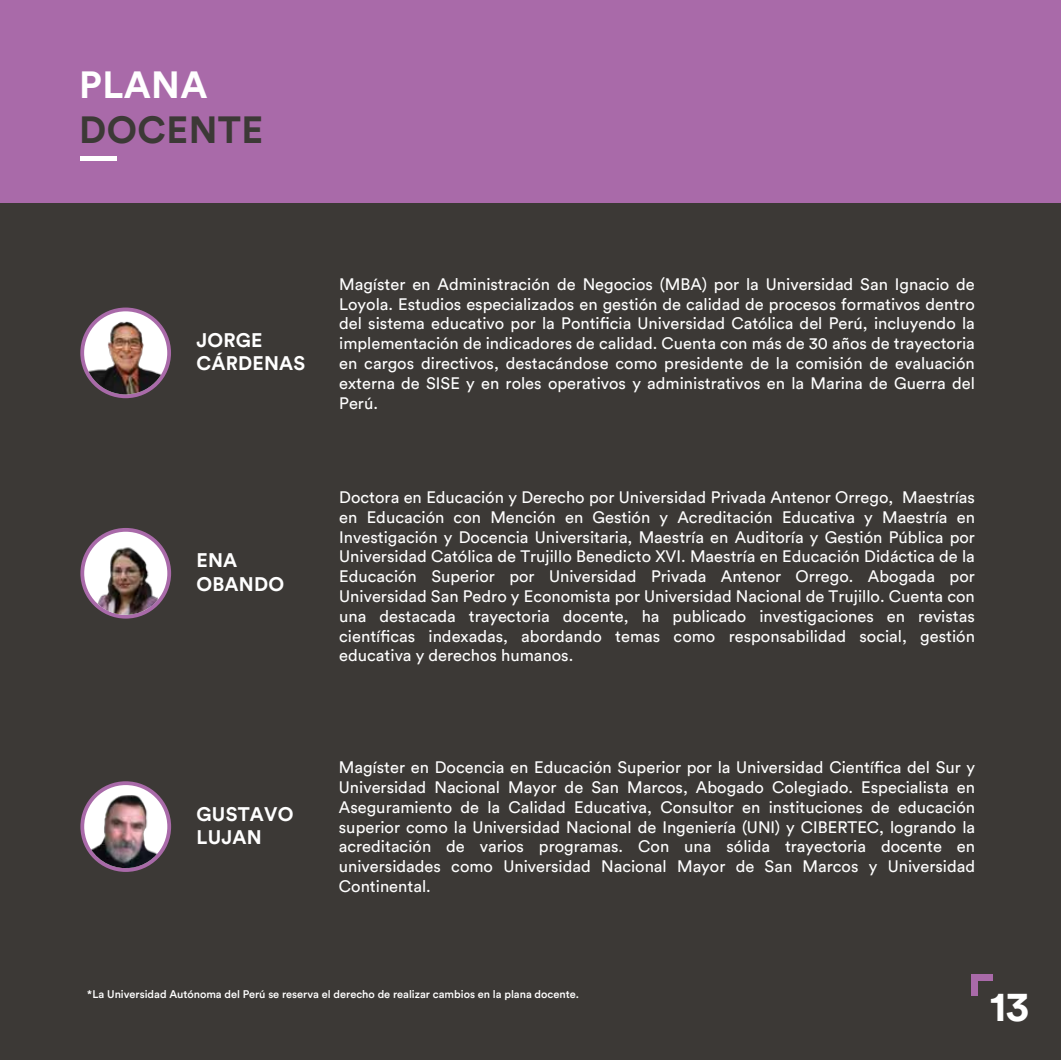
<style>
.page{position:relative;width:1061px;height:1060px;background:#fff}
.page>*{position:absolute;margin:0;border:0;box-sizing:border-box;transform-origin:0 0}
.t1{font:700 41.85px "Circular Std";color:#fff}
.t2{font:700 37.5px "Circular Std";letter-spacing:.01em;color:#3c3936}
.t3{font:700 37.5px "Circular Std";letter-spacing:.01em;color:#fff}
.t4{font:700 19.5px/23.4px "Circular Std";letter-spacing:.01em;color:#fff}
.t5{font:16.5px/19.8px "Circular Std";color:#fff;text-align:justify}
.t6{font:500 10.95px "Circular Std";color:#fff}
</style>
<div class="page">
<div style="left:0;top:0;width:1060px;height:1060px;background:#3c3936"></div>
<svg style="left:80px;top:308px;width:91px;height:90px"></svg>
<img style="left:84px;top:311px;width:83px;height:83px;border-radius:42px">
<div style="left:0;top:0;width:1060px;height:203px;background:#a96aa9"></div>
<div style="left:971px;top:974px;width:21px;height:7px;background:#a96aa9"></div>
<div style="left:971px;top:974px;width:7px;height:22px;background:#a96aa9"></div>
<hr style="left:80px;top:157px;width:37px;height:4px;background:#fff">
<svg style="left:80px;top:528px;width:91px;height:91px"></svg>
<div style="left:84px;top:532px;width:83px;height:83px;background:#fff;border-radius:50%"></div>
<img style="left:96px;top:543px;width:62px;height:72px">
<svg style="left:80px;top:781px;width:91px;height:91px"></svg>
<div style="left:84px;top:785px;width:83px;height:83px;background:#fff;border-radius:50%"></div>
<img style="left:88px;top:785px;width:71px;height:83px">
<h2 class="t3" style="left:79px;top:60px;width:130px">PLANA</h2>
<h2 class="t2" style="left:79px;top:105px;width:185px">DOCENTE</h2>
<p class="t4" style="left:196px;top:328px;width:110px">JORGE<br>CÁRDENAS</p>
<p class="t4" style="left:196px;top:548px;width:89px">ENA<br>OBANDO</p>
<p class="t5" style="left:339px;top:274px;width:637px">Magíster en Administración de Negocios (MBA) por la Universidad San Ignacio de Loyola. Estudios especializados en gestión de calidad de procesos formativos dentro del sistema educativo por la Pontificia Universidad Católica del Perú, incluyendo la implementación de indicadores de calidad. Cuenta con más de 30 años de trayectoria en cargos directivos, destacándose como presidente de la comisión de evaluación externa de SISE y en roles operativos y administrativos en la Marina de Guerra del Perú.</p>
<p class="t5" style="left:339px;top:487px;width:637px">Doctora en Educación y Derecho por Universidad Privada Antenor Orrego, Maestrías en Educación con Mención en Gestión y Acreditación Educativa y Maestría en Investigación y Docencia Universitaria, Maestría en Auditoría y Gestión Pública por Universidad Católica de Trujillo Benedicto XVI. Maestría en Educación Didáctica de la Educación Superior por Universidad Privada Antenor Orrego. Abogada por Universidad San Pedro y Economista por Universidad Nacional de Trujillo. Cuenta con una destacada trayectoria docente, ha publicado investigaciones en revistas científicas indexadas, abordando temas como responsabilidad social, gestión educativa y derechos humanos.</p>
<p class="t4" style="left:196px;top:802px;width:98px">GUSTAVO<br>LUJAN</p>
<p class="t5" style="left:339px;top:757px;width:637px">Magíster en Docencia en Educación Superior por la Universidad Científica del Sur y Universidad Nacional Mayor de San Marcos, Abogado Colegiado. Especialista en Aseguramiento de la Calidad Educativa, Consultor en instituciones de educación superior como la Universidad Nacional de Ingeniería (UNI) y CIBERTEC, logrando la acreditación de varios programas. Con una sólida trayectoria docente en universidades como Universidad Nacional Mayor de San Marcos y Universidad Continental.</p>
<p class="t6" style="left:87px;top:987px;width:493px">*La Universidad Autónoma del Perú se reserva el derecho de realizar cambios en la plana docente.</p>
<h1 class="t1" style="left:989px;top:979px;width:41px">13</h1>
</div>
